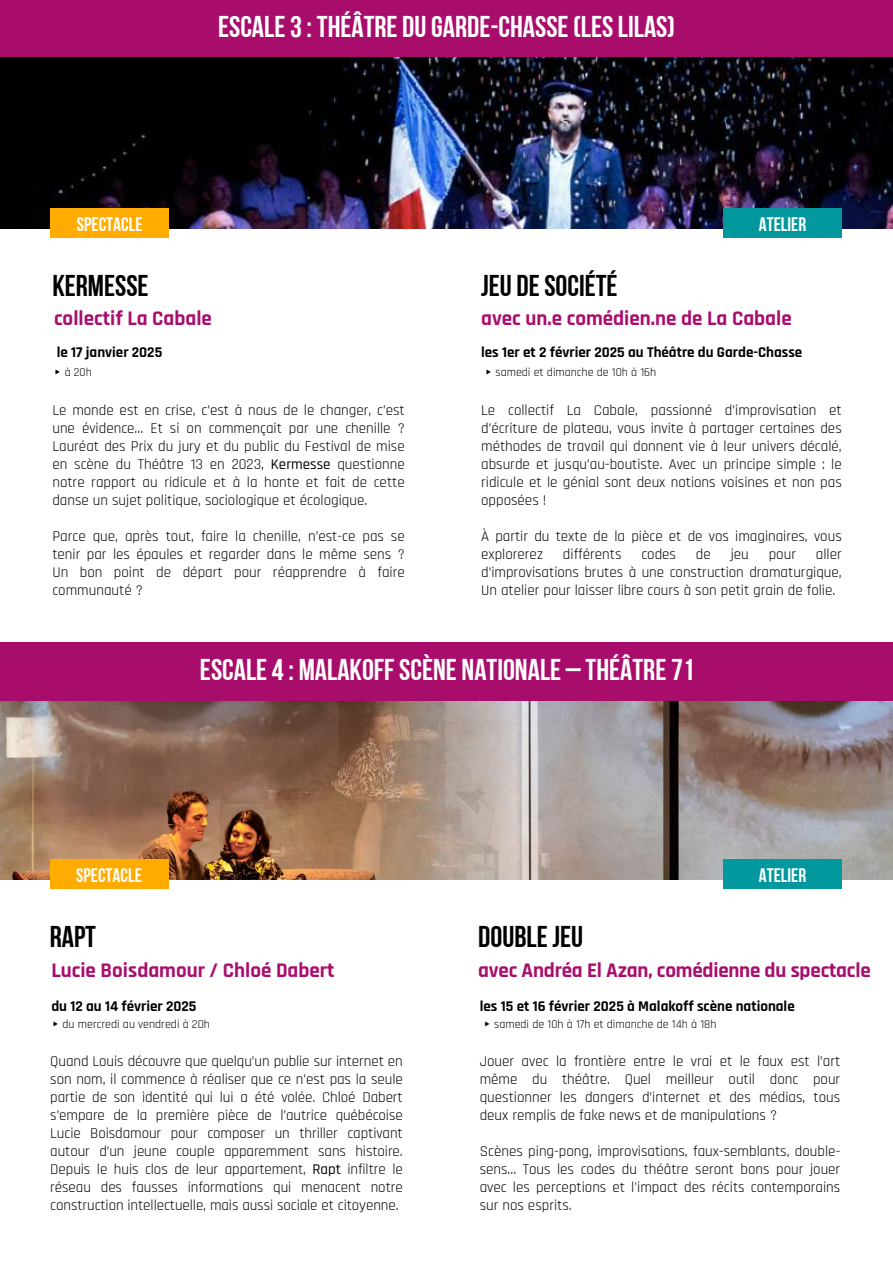
<style>
.page{position:relative;width:893px;height:1263px;background:#fff}
.page>*{position:absolute;margin:0;border:0;box-sizing:border-box;transform-origin:0 0}
.t1{font:30px "Bebas Neue Cyrillic";color:#fff}
.t2{font:30px "Bebas Neue Cyrillic";color:#000}
.t3{font:22.5px "Bebas Neue Cyrillic";color:#fff}
.t4{font:700 21px "Rajdhani";color:#a80d6c}
.t5{font:19.5px "Bebas Neue Cyrillic";color:#fff}
.t6{font:15px/18px "Rajdhani";color:#000;text-align:justify}
.t7{font:700 15px "Rajdhani";color:#000}
.t8{font:12px "Rajdhani";color:#000}
.s1{font-family:"Free Sans"}
.s2{font-weight:500}
</style>
<div class="page">
<img style="left:1px;top:700px;width:892px;height:180px">
<img style="left:0;top:56px;width:893px;height:173px">
<div style="left:0;top:0;width:893px;height:56px;background:#a80d6c"></div>
<div style="left:0;top:642px;width:893px;height:58px;background:#a80d6c"></div>
<div style="left:50px;top:859px;width:118px;height:29px;background:#ffab00"></div>
<div style="left:50px;top:209px;width:119px;height:29px;background:#ffab00"></div>
<div style="left:723px;top:209px;width:119px;height:29px;background:#03989e"></div>
<div style="left:723px;top:859px;width:119px;height:29px;background:#03989e"></div>
<h2 class="t3" style="left:109px;top:6px;width:230px">ESCALE 1:THÉÂTRE DE LA VILLE...</h2>
<h1 class="t1" style="left:218px;top:15px;width:458px">ESCALE3: THÉÂTRE DUGARDE-CHASSE(LESLILAS)</h1>
<h3 class="t5" style="left:77px;top:216px;width:67px">SPECTACLE</h3>
<h3 class="t5" style="left:758px;top:216px;width:49px">ATELIER</h3>
<h1 class="t2" style="left:52px;top:273px;width:98px">KERMESSE</h1>
<h3 class="t4" style="left:54px;top:306px;width:159px">collectif La Cabale</h3>
<p class="t7" style="left:57px;top:343px;width:107px">le 17 janvier 2025</p>
<h1 class="t2" style="left:481px;top:273px;width:138px">JEU DESOCIÉTÉ</h1>
<h3 class="t4" style="left:481px;top:306px;width:312px">avec un.e comédien.ne de La Cabale</h3>
<p class="t7" style="left:481px;top:343px;width:323px">les 1er et 2 février 2025 au Théâtre du Garde-Chasse</p>
<p class="t8" style="left:53px;top:365px;width:40px"><span class="s1">▸</span> à 20h</p>
<p class="t8" style="left:484px;top:365px;width:173px"><span class="s1">▸</span> samedi et dimanche de 10h à 16h</p>
<p class="t6" style="left:52px;top:401px;width:354px">Le monde est en crise, c’est à nous de le changer, c’est une évidence… Et si on commençait par une chenille ?<br>Lauréat des Prix du jury et du public du Festival de mise en scène du Théâtre 13 en 2023, <span class="s2">Kermesse</span> questionne notre rapport au ridicule et à la honte et fait de cette danse un sujet politique, sociologique et écologique.</p>
<p class="t6" style="left:52px;top:527px;width:354px">Parce que, après tout, faire la chenille, n’est-ce pas se tenir par les épaules et regarder dans le même sens ?<br>Un bon point de départ pour réapprendre à faire communauté ?</p>
<p class="t6" style="left:481px;top:401px;width:362px">Le collectif La Cabale, passionné d’improvisation et d’écriture de plateau, vous invite à partager certaines des méthodes de travail qui donnent vie à leur univers décalé, absurde et jusqu’au-boutiste. Avec un principe simple : le ridicule et le génial sont deux notions voisines et non pas opposées !</p>
<p class="t6" style="left:481px;top:527px;width:362px">À partir du texte de la pièce et de vos imaginaires, vous explorerez</p>
<p class="t6" style="left:481px;top:545px;width:362px;text-indent:335px">aller d’improvisations brutes à une construction dramaturgique, Un atelier pour laisser libre cours à son petit grain de folie.</p>
<p class="t6" style="left:563px;top:545px;width:60px">différents</p>
<p class="t6" style="left:641px;top:545px;width:36px">codes</p>
<p class="t6" style="left:696px;top:545px;width:16px">de</p>
<p class="t6" style="left:730px;top:545px;width:20px">jeu</p>
<p class="t6" style="left:768px;top:545px;width:29px">pour</p>
<h1 class="t1" style="left:200px;top:658px;width:496px">ESCALE4: MALAKOFFSCÈNE NATIONALE – THÉÂTRE71</h1>
<h3 class="t5" style="left:76px;top:867px;width:67px">SPECTACLE</h3>
<h3 class="t5" style="left:758px;top:867px;width:49px">ATELIER</h3>
<h1 class="t2" style="left:50px;top:925px;width:48px">RAPT</h1>
<h3 class="t4" style="left:51px;top:957px;width:285px">Lucie Boisdamour / Chloé Dabert</h3>
<p class="t7" style="left:51px;top:997px;width:147px">du 12 au 14 février 2025</p>
<h1 class="t2" style="left:478px;top:925px;width:106px">DOUBLEJEU</h1>
<h3 class="t4" style="left:478px;top:957px;width:394px">avec Andréa El Azan, comédienne du spectacle</h3>
<p class="t7" style="left:480px;top:997px;width:316px">les 15 et 16 février 2025 à Malakoff scène nationale</p>
<p class="t8" style="left:51px;top:1017px;width:160px"><span class="s1">▸</span> du mercredi au vendredi à 20h</p>
<p class="t8" style="left:483px;top:1017px;width:235px"><span class="s1">▸</span> samedi de 10h à 17h et dimanche de 14h à 18h</p>
<p class="t6" style="left:50px;top:1053px;width:354px">Quand Louis découvre que quelqu’un publie sur internet en son nom, il commence à réaliser que ce n’est pas la seule partie de son identité qui lui a été volée. Chloé Dabert s’empare de la première pièce de l’autrice québécoise Lucie Boisdamour pour composer un thriller captivant autour d’un jeune couple apparemment sans histoire.<br>Depuis le huis clos de leur appartement, <span class="s2">Rapt</span> infiltre le réseau des fausses informations qui menacent notre construction intellectuelle, mais aussi sociale et citoyenne.</p>
<p class="t6" style="left:480px;top:1053px;width:362px">Jouer avec la frontière entre le vrai et le faux est l’art même du théâtre. Quel meilleur outil donc pour questionner les dangers d’internet et des médias, tous deux remplis de fake news et de manipulations ?</p>
<p class="t6" style="left:480px;top:1143px;width:362px">Scènes ping-pong, improvisations, faux-semblants, double&shy;sens... Tous les codes du théâtre seront bons pour jouer avec les perceptions et l'impact des récits contemporains sur nos esprits.</p>
</div>
